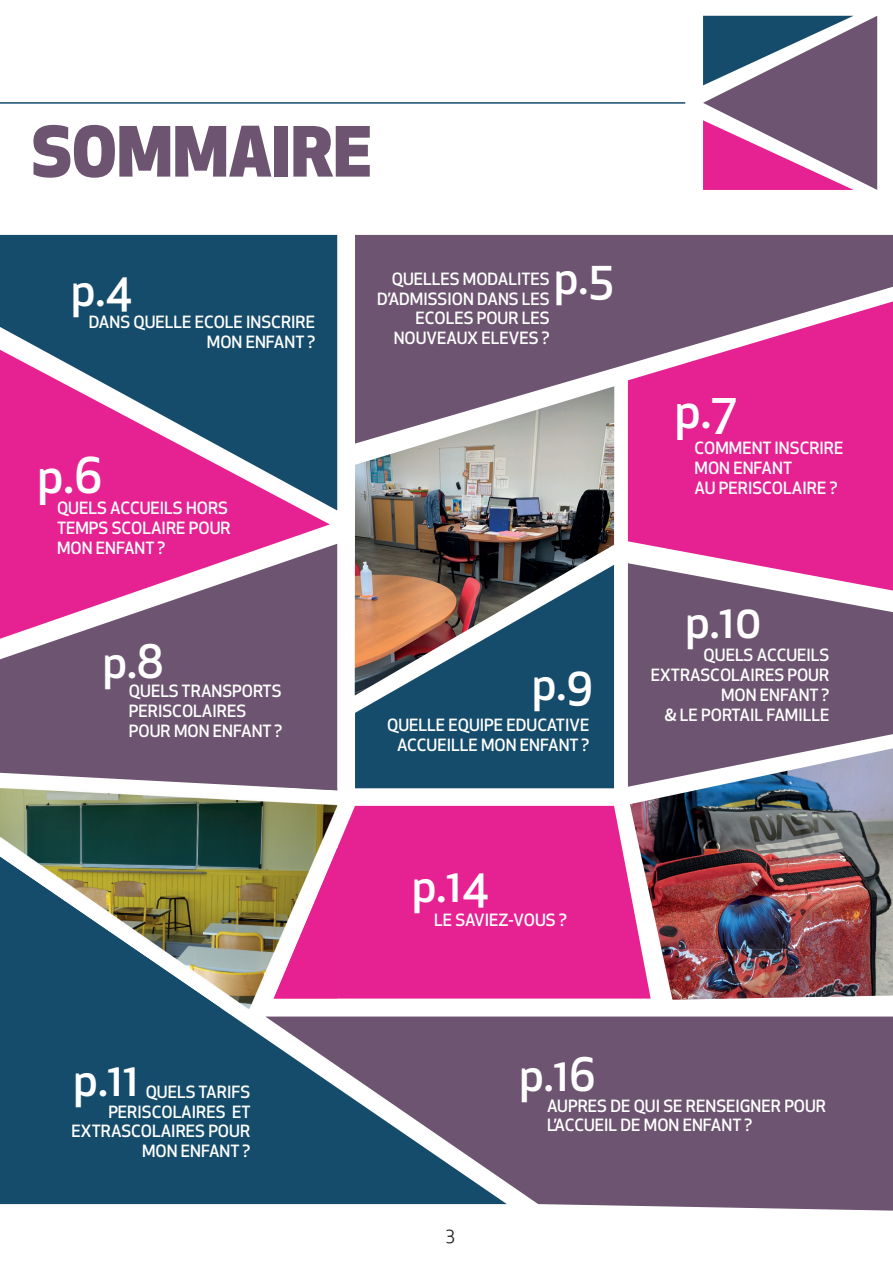
<style>
.page{position:relative;width:893px;height:1263px;background:#fff}
.page>*{position:absolute;margin:0;border:0;box-sizing:border-box;transform-origin:0 0}
.t1{font:800 67.5px "Apex New";color:#6d5470}
.t2{font:500 48px "Apex New";color:#fff}
.t3{font:500 45px "Apex New";color:#fff}
.t4{font:18px "Apex New";color:#231f20}
.t5{font:500 16.5px/19.8px "Apex New";color:#fff;text-align:right}
</style>
<div class="page">
<div style="left:0;top:510px;width:330px;height:34px;background:#e62191"></div>
<svg style="left:0;top:235px;width:337px;height:275px;fill:#154c6b"></svg>
<svg style="left:0;top:998px;width:507px;height:206px;fill:#154c6b"></svg>
<svg style="left:265px;top:1016px;width:628px;height:194px;fill:#6d5470"></svg>
<div style="left:355px;top:235px;width:538px;height:209px;background:#6d5470"></div>
<svg style="left:628px;top:301px;width:265px;height:262px;fill:#e62191"></svg>
<svg style="left:0;top:544px;width:337px;height:244px;fill:#6d5470"></svg>
<div style="left:355px;top:695px;width:259px;height:93px;background:#154c6b"></div>
<svg style="left:628px;top:563px;width:265px;height:224px;fill:#6d5470"></svg>
<div style="left:337px;top:806px;width:314px;height:192px;background:#e62191"></div>
<img style="left:0;top:788px;width:337px;height:221px">
<img style="left:0;top:857px;width:222px;height:152px">
<img style="left:294px;top:788px;width:43px;height:2px">
<img style="left:274px;top:847px;width:63px;height:151px">
<hr style="left:0;top:102px;width:685px;height:2px;background:#154c6b">
<svg style="left:703px;top:16px;width:174px;height:174px"></svg>
<img style="left:355px;top:386px;width:259px;height:309px">
<img style="left:630px;top:771px;width:158px;height:78px">
<img style="left:788px;top:748px;width:105px;height:249px">
<img style="left:639px;top:849px;width:149px;height:101px">
<img style="left:661px;top:949px;width:127px;height:51px">
<h1 class="t1" style="left:32px;top:105px;width:342px">SOMMAIRE</h1>
<h3 class="t3" style="left:71px;top:260px;width:63px">p.4</h3>
<p class="t5" style="left:89px;top:312px;width:228px">DANS QUELLE ECOLE INSCRIRE<br>MON ENFANT ?</p>
<p class="t5" style="left:377px;top:269px;width:174px">QUELLES MODALITES<br>D’ADMISSION DANS LES<br>ECOLES POUR LES<br>NOUVEAUX ELEVES ?</p>
<h3 class="t3" style="left:554px;top:248px;width:62px">p.5</h3>
<h2 class="t2" style="left:38px;top:443px;width:66px">p.6</h2>
<p class="t5" style="left:57px;top:498px;width:175px;text-align:left">QUELS ACCUEILS HORS<br>TEMPS SCOLAIRE POUR<br>MON ENFANT ?</p>
<h3 class="t3" style="left:103px;top:631px;width:62px">p.8</h3>
<p class="t5" style="left:129px;top:681px;width:155px;text-align:left">QUELS TRANSPORTS<br>PERISCOLAIRES<br>POUR MON ENFANT ?</p>
<h3 class="t3" style="left:532px;top:653px;width:62px">p.9</h3>
<p class="t5" style="left:387px;top:714px;width:204px;text-align:center">QUELLE EQUIPE EDUCATIVE<br>ACCUEILLE MON ENFANT ?</p>
<h2 class="t2" style="left:675px;top:378px;width:64px">p.7</h2>
<p class="t5" style="left:695px;top:438px;width:150px;text-align:left">COMMENT INSCRIRE<br>MON ENFANT<br>AU PERISCOLAIRE ?</p>
<h3 class="t3" style="left:685px;top:591px;width:78px">p.10</h3>
<p class="t5" style="left:651px;top:645px;width:180px">QUELS ACCUEILS<br>EXTRASCOLAIRES POUR<br>MON ENFANT ?<br>&amp; LE PORTAIL FAMILLE</p>
<h3 class="t3" style="left:412px;top:855px;width:78px">p.14</h3>
<p class="t5" style="left:434px;top:910px;width:134px">LE SAVIEZ-VOUS ?</p>
<h3 class="t3" style="left:74px;top:1049px;width:67px">p.11</h3>
<p class="t5" style="left:72px;top:1082px;width:181px">QUELS TARIFS<br>PERISCOLAIRES ET<br>EXTRASCOLAIRES POUR<br>MON ENFANT ?</p>
<p class="t4" style="left:446px;top:1223px;width:11px">3</p>
<h3 class="t3" style="left:519px;top:1044px;width:78px">p.16</h3>
<p class="t5" style="left:547px;top:1095px;width:281px;text-align:left">AUPRES DE QUI SE RENSEIGNER POUR<br>L’ACCUEIL DE MON ENFANT ?</p>
</div>
